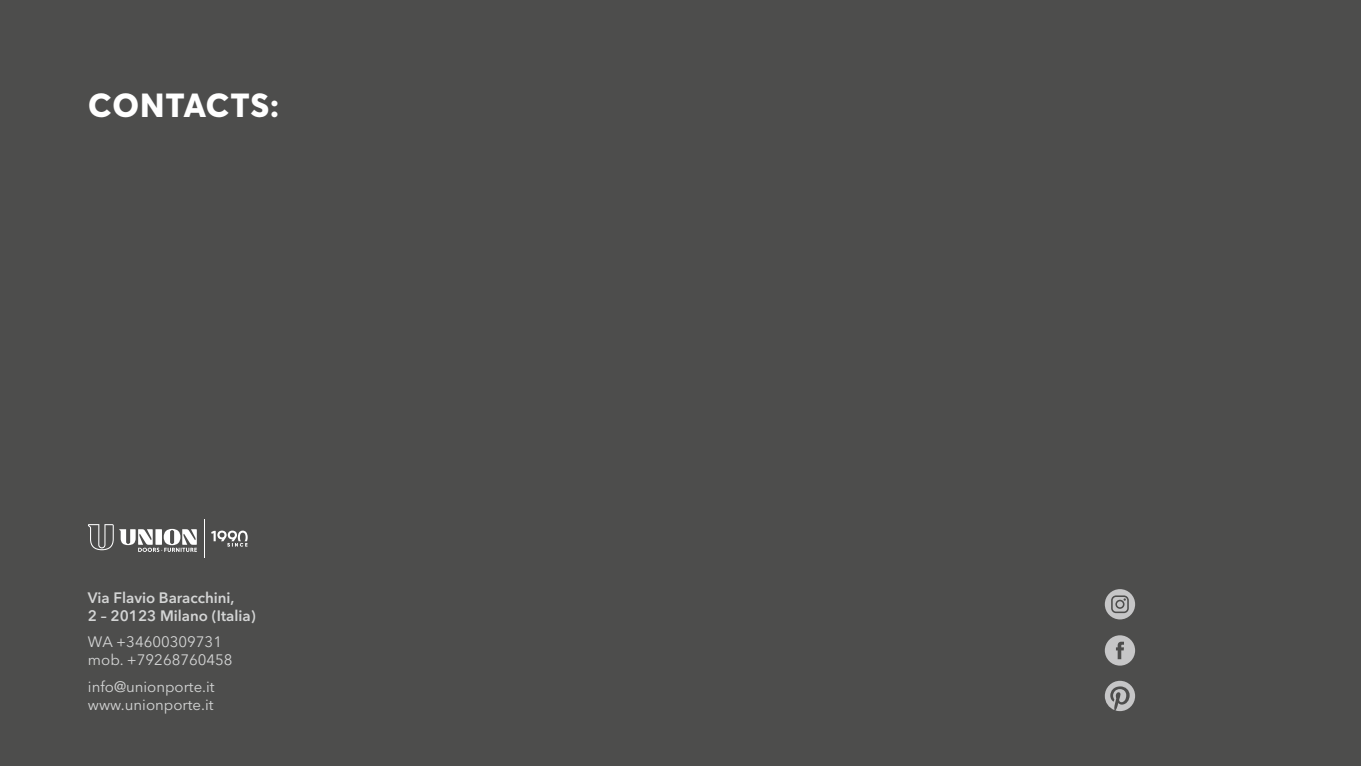
<style>
.page{position:relative;width:1361px;height:766px;background:#fff}
.page>*{position:absolute;margin:0;border:0;box-sizing:border-box;transform-origin:0 0}
.t1{font:800 33px "Averta CY";letter-spacing:.03em;color:#fff}
.t2{font:15px/18px "Avenir Next Cyr";color:#d4d5d5}
.t3{font:600 15px/18px "Avenir Next Cyr";color:#d4d5d5}
</style>
<div class="page">
<div style="left:0;top:0;width:1361px;height:765px;background:#4d4d4c"></div>
<svg style="left:1105px;top:589px;width:30px;height:30px"></svg>
<svg style="left:1105px;top:635px;width:30px;height:30px"></svg>
<svg style="left:1105px;top:680px;width:30px;height:31px"></svg>
<svg style="left:88px;top:524px;width:109px;height:27px"></svg>
<svg style="left:211px;top:530px;width:37px;height:16px"></svg>
<hr style="left:204px;top:519px;width:1px;height:38px;background:#fff">
<h1 class="t1" style="left:88px;top:82px;width:192px">CONTACTS:</h1>
<p class="t3" style="left:88px;top:588px;width:169px">Via Flavio Baracchini,<br>2 – 20123 Milano (Italia)</p>
<p class="t2" style="left:88px;top:633px;width:146px">WA +34600309731 mob. +79268760458</p>
<p class="t2" style="left:88px;top:677px;width:128px">info@unionporte.it www.unionporte.it</p>
</div>
